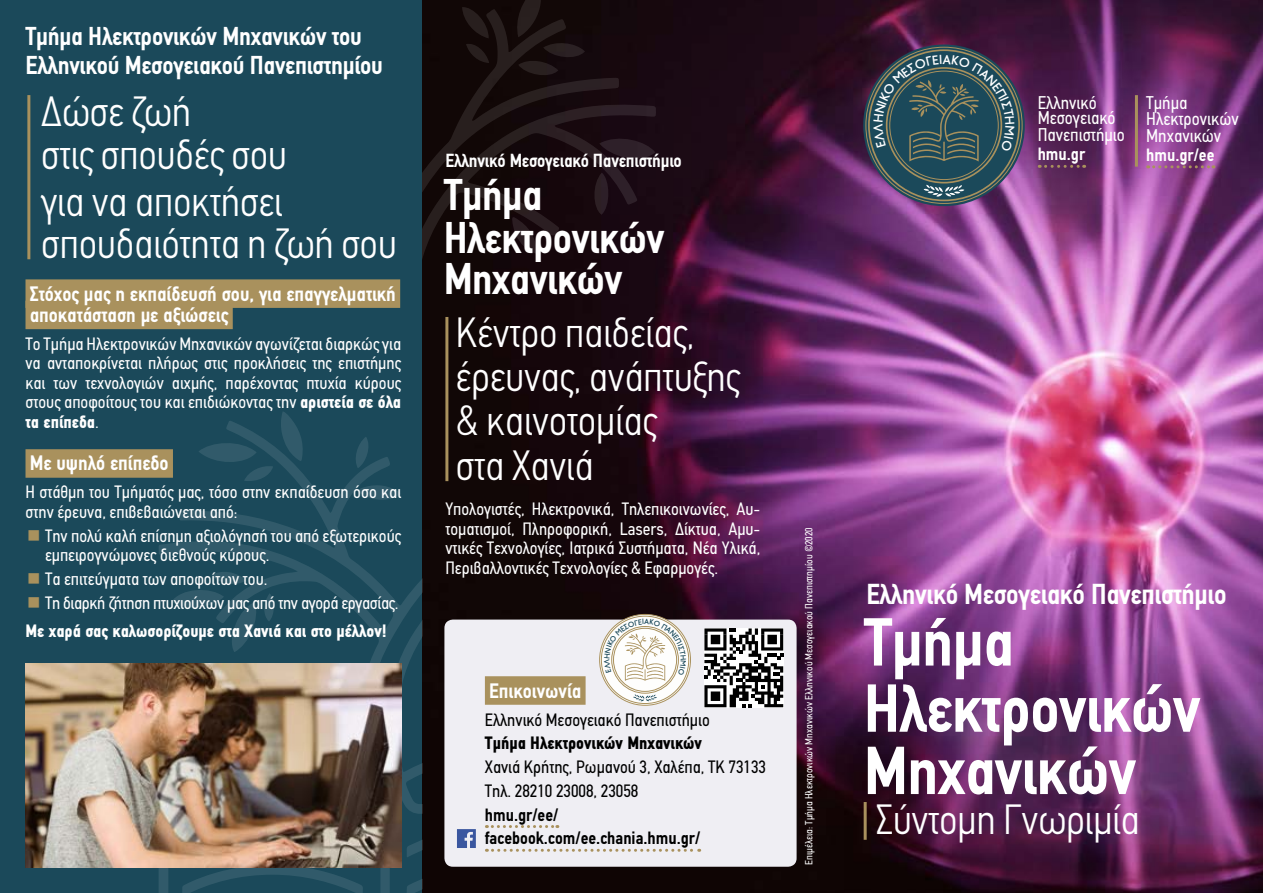
<style>
.page{position:relative;width:1263px;height:893px;background:#fff}
.page>*{position:absolute;margin:0;border:0;box-sizing:border-box;transform-origin:0 0}
.t1{font:700 67.95px/64.2px "PF Din Text Condensed";letter-spacing:-.01em;color:#fff}
.t2{font:700 44.55px/42.2px "PF Din Text Condensed";letter-spacing:-.01em;color:#fff}
.t3{font:300 condensed 42.45px/44.2px "PF Din Text";letter-spacing:-.01em;color:#fff}
.t4{font:700 28.95px "PF Din Text Condensed";letter-spacing:-.01em;color:#fff}
.t5{font:700 25.95px/28.7px "PF Din Text Condensed";letter-spacing:-.01em;color:#fff}
.t6{font:700 21px/21.3px "PF Din Text Condensed";color:#fff}
.t7{font:700 19.05px "PF Din Text Condensed";letter-spacing:-.01em;color:#fff}
.t8{font:18.6px/16.4px "PF Din Text Condensed";color:#fff}
.t9{font:18px/19.5px "PF Din Text Condensed";color:#fff;text-align:justify}
.t10{font:18px/23.7px "PF Din Text Condensed";color:#000}
.t11{font:18px/23.7px "PF Din Text Condensed";letter-spacing:-.02em;color:#fff}
.t12{font:900 condensed 18px "PF Din Text";color:#fff}
.t13{font:700 18px/23.7px "PF Din Text Condensed";color:#000}
.t14{font:900 condensed 18px "PF Din Text";color:#000}
.t15{font:700 18px "PF Din Text Condensed";color:#fff}
.t16{font:10.5px "PF Din Text Condensed";color:#fff}
.s1{font-family:"PF Din Text";font-weight:900;font-stretch:condensed}
.s2{font-family:"PF Din Text Condensed";font-weight:400;font-stretch:normal}
</style>
<div class="page">
<div style="left:0;top:0;width:427px;height:893px;background:#1b495a"></div>
<img style="left:423px;top:0;width:840px;height:893px">
<svg style="left:157px;top:420px;width:266px;height:473px"></svg>
<svg style="left:405px;top:822px;width:18px;height:35px"></svg>
<svg style="left:406px;top:864px;width:17px;height:29px"></svg>
<svg style="left:182px;top:867px;width:181px;height:26px"></svg>
<svg style="left:280px;top:412px;width:24px;height:50px"></svg>
<svg style="left:357px;top:484px;width:43px;height:16px"></svg>
<svg style="left:353px;top:437px;width:19px;height:31px"></svg>
<svg style="left:198px;top:439px;width:75px;height:44px"></svg>
<svg style="left:171px;top:568px;width:104px;height:84px"></svg>
<svg style="left:422px;top:0;width:235px;height:326px;background:#170a0d"></svg>
<svg style="left:599px;top:133px;width:56px;height:32px;background:#23141d"></svg>
<svg style="left:512px;top:216px;width:25px;height:37px"></svg>
<svg style="left:592px;top:173px;width:19px;height:42px"></svg>
<svg style="left:514px;top:0;width:71px;height:80px;background:#1a1010"></svg>
<svg style="left:462px;top:6px;width:27px;height:57px;background:#1a100f"></svg>
<svg style="left:863px;top:45px;width:162px;height:161px;background:#38575a"></svg>
<svg style="left:924px;top:185px;width:40px;height:12px"></svg>
<div style="left:444px;top:620px;width:352px;height:247px;background:#efeef3;border-radius:9px"></div>
<div style="left:485px;top:676px;width:101px;height:29px;background:#a9915d"></div>
<svg style="left:486px;top:825px;width:72px;height:3px"></svg>
<svg style="left:486px;top:849px;width:214px;height:3px"></svg>
<hr style="left:1135px;top:95px;width:3px;height:72px;background:#a9915d">
<hr style="left:445px;top:317px;width:3px;height:164px;background:#a9915d">
<hr style="left:864px;top:802px;width:3px;height:38px;background:#a9915d">
<hr style="left:27px;top:95px;width:3px;height:164px;background:#a9915d">
<svg style="left:1039px;top:165px;width:46px;height:3px"></svg>
<svg style="left:1148px;top:165px;width:66px;height:3px"></svg>
<svg style="left:600px;top:614px;width:90px;height:91px"></svg>
<svg style="left:601px;top:616px;width:88px;height:87px"></svg>
<div style="left:613px;top:628px;width:64px;height:63px;background:#fefefd;border-radius:50%"></div>
<svg style="left:633px;top:694px;width:24px;height:8px"></svg>
<svg style="left:704px;top:628px;width:79px;height:79px;background:#777"></svg>
<div style="left:26px;top:279px;width:374px;height:29px;background:#a9915d"></div>
<div style="left:26px;top:301px;width:207px;height:28px;background:#a9915d"></div>
<div style="left:26px;top:449px;width:147px;height:29px;background:#a9915d"></div>
<svg style="left:457px;top:829px;width:19px;height:19px"></svg>
<img style="left:26px;top:663px;width:375px;height:204px">
<svg style="left:873px;top:55px;width:141px;height:106px;background:#315058"></svg>
<svg style="left:1043px;top:92px;width:17px;height:56px"></svg>
<svg style="left:1165px;top:88px;width:19px;height:64px"></svg>
<svg style="left:1215px;top:107px;width:12px;height:37px"></svg>
<svg style="left:604px;top:619px;width:82px;height:62px"></svg>
<svg style="left:800px;top:628px;width:18px;height:30px"></svg>
<svg style="left:857px;top:623px;width:24px;height:43px"></svg>
<svg style="left:899px;top:627px;width:22px;height:48px"></svg>
<svg style="left:930px;top:621px;width:14px;height:6px"></svg>
<svg style="left:956px;top:625px;width:25px;height:43px"></svg>
<h3 class="t5" style="left:26px;top:22px;width:359px">Τμήμα Ηλεκτρονικών Μηχανικών του<br>Ελληνικού Μεσογειακού Πανεπιστημίου</h3>
<h3 class="t3" style="left:41px;top:91px;width:248px;line-height:42.8px">Δώσε ζωή<br>στις σπουδές σου</h3>
<h3 class="t3" style="left:41px;top:180px;width:358px;line-height:42.8px">για να αποκτήσει σπουδαιότητα η ζωή σου</h3>
<p class="t6" style="left:30px;top:283px;width:368px">Στόχος μας η εκπαίδευσή σου, για επαγγελματική αποκατάσταση με αξιώσεις</p>
<p class="t9" style="left:26px;top:334px;width:377px">Το Τμήμα Ηλεκτρονικών Μηχανικών αγωνίζεται διαρκώς για να ανταποκρίνεται πλήρως στις προκλήσεις της επιστήμης και των τεχνολογιών αιχμής, παρέχοντας πτυχία κύρους στους αποφοίτους του και επιδιώκοντας την <span class="s1">αριστεία σε όλα</span></p>
<p class="t12" style="left:26px;top:411px;width:75px">τα επίπεδα<span class="s2">.</span></p>
<p class="t6" style="left:30px;top:452px;width:140px">Με υψηλό επίπεδο</p>
<p class="t9" style="left:26px;top:483px;width:377px">Η στάθμη του Τμήματός μας, τόσο στην εκπαίδευση όσο και στην έρευνα, επιβεβαιώνεται από:</p>
<p class="t9" style="left:45px;top:526px;width:358px">Την πολύ καλή επίσημη αξιολόγησή του από εξωτερικούς εμπειρογνώμονες διεθνούς κύρους.</p>
<p class="t11" style="left:45px;top:567px;width:355px">Τα επιτεύγματα των αποφοίτων του.<br>Τη διαρκή ζήτηση πτυχιούχων μας από την αγορά εργασίας.</p>
<p class="t12" style="left:26px;top:620px;width:363px">Με χαρά σας καλωσορίζουμε στα Χανιά και στο μέλλον!</p>
<p class="t7" style="left:445px;top:149px;width:238px">Ελληνικό Μεσογειακό Πανεπιστήμιο</p>
<h2 class="t2" style="left:444px;top:173px;width:222px">Τμήμα<br>Ηλεκτρονικών<br>Μηχανικών</h2>
<h3 class="t3" style="left:455px;top:311px;width:286px">Κέντρο παιδείας, έρευνας, ανάπτυξης &amp; καινοτομίας<br>στα Χανιά</h3>
<p class="t9" style="left:445px;top:499px;width:316px">Υπολογιστές, Ηλεκτρονικά, Τηλεπικοινωνίες, Αυ&shy;τοματισμοί, Πληροφορική, Lasers, Δίκτυα, Aμυ&shy;ντικές Τεχνολογίες, Ιατρικά Συστήματα, Νέα Υλικά, Περιβαλλοντικές Τεχνολογίες &amp; Εφαρμογές.</p>
<p class="t6" style="left:489px;top:680px;width:94px">Eπικοινωνία</p>
<p class="t10" style="left:485px;top:708px;width:226px">Ελληνικό Μεσογειακό Πανεπιστήμιο</p>
<p class="t14" style="left:485px;top:732px;width:218px">Τμήμα Ηλεκτρονικών Μηχανικών</p>
<p class="t10" style="left:485px;top:755px;width:283px">Χανιά Κρήτης, Ρωμανού 3, Χαλέπα, ΤΚ 73133<br>Τηλ. 28210 23008, 23058</p>
<p class="t13" style="left:485px;top:802px;width:217px">hmu.gr/ee/ facebook.com/ee.chania.hmu.gr/</p>
<p class="t16" style="left:803px;top:864px;width:339px;rotate:-90deg">Επιμέλεια: Τμήμα Ηλεκτρονικών Μηχανικών Ελληνικού Μεσογειακού Πανεπιστημίου ©2020</p>
<p class="t8" style="left:1038px;top:95px;width:79px;line-height:14.9px">Ελληνικό<br>Μεσογειακό</p>
<p class="t8" style="left:1038px;top:127px;width:89px">Πανεπιστήμιο</p>
<p class="t15" style="left:1038px;top:144px;width:49px">hmu.gr</p>
<p class="t8" style="left:1146px;top:95px;width:94px">Τμήμα<br>Ηλεκτρονικών<br>Μηχανικών</p>
<p class="t15" style="left:1146px;top:144px;width:70px">hmu.gr/ee</p>
<h3 class="t4" style="left:866px;top:577px;width:362px">Ελληνικό Μεσογειακό Πανεπιστήμιο</h3>
<h1 class="t1" style="left:864px;top:610px;width:338px">Τμήμα<br>Ηλεκτρονικών<br>Μηχανικών</h1>
<h3 class="t3" style="left:876px;top:798px;width:266px">Σύντομη Γνωριμία</h3>
</div>
